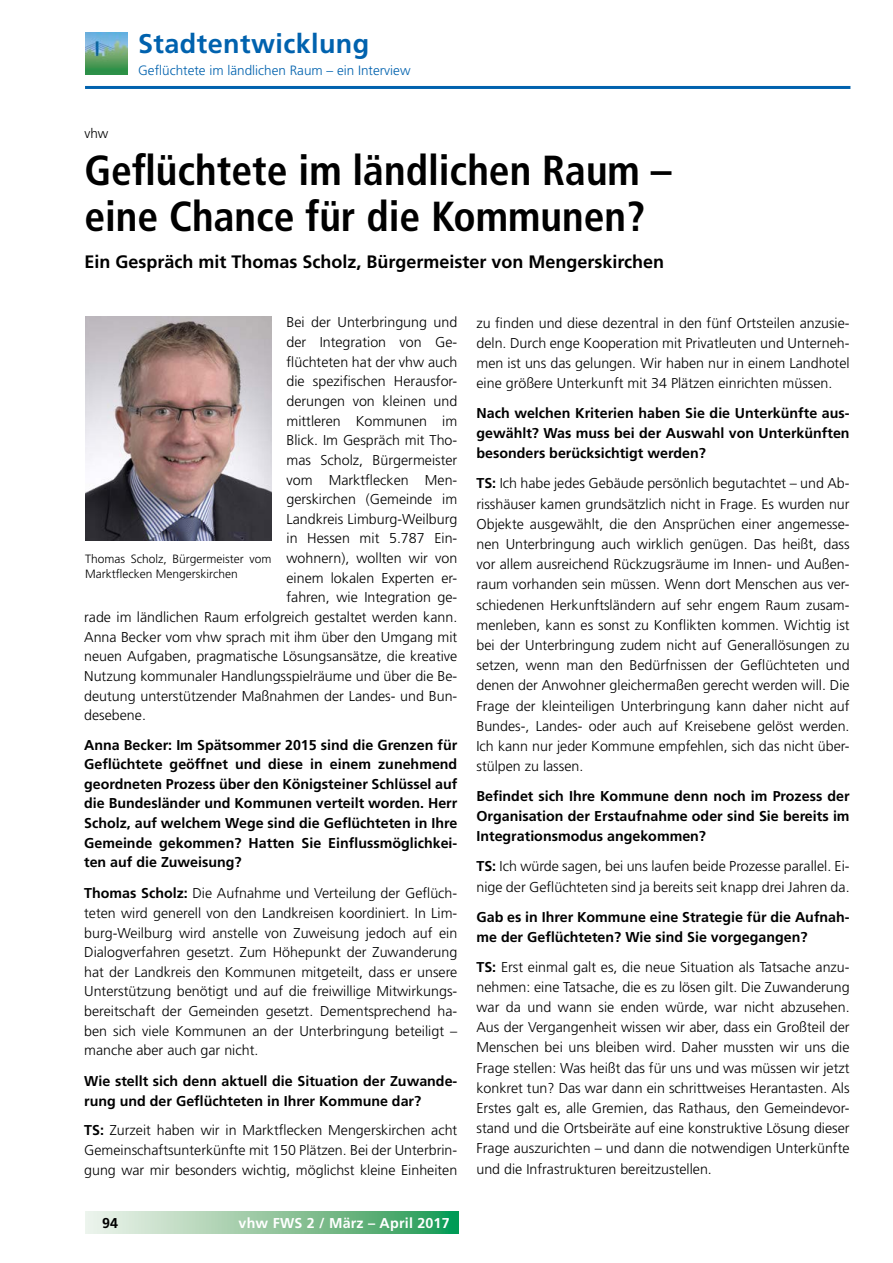
<style>
.page{position:relative;width:893px;height:1263px;background:#fff}
.page>*{position:absolute;margin:0;border:0;box-sizing:border-box;transform-origin:0 0}
.t1{font:700 condensed 42px/46.5px "Frutiger LT";color:#000}
.t2{font:700 27px "Frutiger LT";letter-spacing:.015em;color:#0062ae}
.t3{font:700 18px "Frutiger LT";color:#000}
.t4{font:300 14.25px/20.2px "Frutiger LT";color:#000;text-align:justify}
.t5{font:700 14.25px/19.6px "Frutiger LT";color:#000;text-align:justify}
.t6{font:700 14.25px "Frutiger LT";letter-spacing:.015em;color:#fff}
.t7{font:300 13.5px "Frutiger LT";color:#0062ae}
.t8{font:300 13.5px "Frutiger CE";color:#000}
.t9{font:300 12px/14.4px "Frutiger CE";color:#000}
.s1{font-weight:700}
</style>
<div class="page">
<hr style="left:85px;top:86px;width:765px;height:3px;background:#0062ae">
<svg style="left:85px;top:1212px;width:373px;height:21px;background:#8dc69f"></svg>
<img style="left:85px;top:32px;width:42px;height:43px">
<img style="left:85px;top:317px;width:187px;height:224px">
<h2 class="t2" style="left:138px;top:28px;width:233px">Stadtentwicklung</h2>
<p class="t7" style="left:138px;top:62px;width:274px">Geflüchtete im ländlichen Raum – ein Interview</p>
<p class="t8" style="left:84px;top:126px;width:26px">vhw</p>
<h1 class="t1" style="left:84px;top:147px;width:589px">Geflüchtete im ländlichen Raum – eine Chance für die Kommunen?</h1>
<p class="t3" style="left:84px;top:251px;width:581px">Ein Gespräch mit Thomas Scholz, Bürgermeister von Mengerskirchen</p>
<p class="t4" style="left:286px;top:313px;width:172px">Bei der Unterbringung und</p>
<p class="t4" style="left:286px;top:332px;width:172px">der Integration von Ge-</p>
<p class="t4" style="left:286px;top:352px;width:172px">flüchteten hat der vhw auch</p>
<p class="t4" style="left:286px;top:371px;width:172px">die spezifischen Herausfor-</p>
<p class="t4" style="left:286px;top:391px;width:172px">derungen von kleinen und</p>
<p class="t4" style="left:286px;top:411px;width:172px">mittleren Kommunen im</p>
<p class="t4" style="left:286px;top:430px;width:172px">Blick. Im Gespräch mit Tho-</p>
<p class="t4" style="left:286px;top:450px;width:172px">mas Scholz, Bürgermeister</p>
<p class="t4" style="left:286px;top:470px;width:172px">vom Marktflecken Men-</p>
<p class="t4" style="left:286px;top:489px;width:172px">gerskirchen (Gemeinde im</p>
<p class="t4" style="left:286px;top:509px;width:172px">Landkreis Limburg-Weilburg</p>
<p class="t4" style="left:286px;top:529px;width:172px">in Hessen mit 5.787 Ein-</p>
<p class="t4" style="left:286px;top:548px;width:172px">wohnern), wollten wir von</p>
<p class="t4" style="left:286px;top:568px;width:172px">einem lokalen Experten er-</p>
<p class="t4" style="left:286px;top:587px;width:172px">fahren, wie Integration ge-</p>
<p class="t4" style="left:84px;top:607px;width:375px">rade im ländlichen Raum erfolgreich gestaltet werden kann.</p>
<p class="t4" style="left:84px;top:627px;width:375px">Anna Becker vom vhw sprach mit ihm über den Umgang mit</p>
<p class="t4" style="left:84px;top:646px;width:375px">neuen Aufgaben, pragmatische Lösungsansätze, die kreative</p>
<p class="t4" style="left:84px;top:666px;width:375px">Nutzung kommunaler Handlungsspielräume und über die Be-</p>
<p class="t4" style="left:84px;top:686px;width:375px">deutung unterstützender Maßnahmen der Landes- und Bun-</p>
<p class="t4" style="left:84px;top:705px;width:63px">desebene.</p>
<p class="t5" style="left:84px;top:735px;width:375px">Anna Becker: Im Spätsommer 2015 sind die Grenzen für Geflüchtete geöffnet und diese in einem zunehmend geordneten Prozess über den Königsteiner Schlüssel auf die Bundesländer und Kommunen verteilt worden. Herr Scholz, auf welchem Wege sind die Geflüchteten in Ihre Gemeinde gekommen? Hatten Sie Einflussmöglichkei&shy;ten auf die Zuweisung?</p>
<p class="t4" style="left:84px;top:884px;width:375px;line-height:19.6px"><span class="s1">Thomas Scholz:</span> Die Aufnahme und Verteilung der Geflüch&shy;teten wird generell von den Landkreisen koordiniert. In Lim&shy;burg-Weilburg wird anstelle von Zuweisung jedoch auf ein Dialogverfahren gesetzt. Zum Höhepunkt der Zuwanderung hat der Landkreis den Kommunen mitgeteilt, dass er unsere Unterstützung benötigt und auf die freiwillige Mitwirkungs&shy;bereitschaft der Gemeinden gesetzt. Dementsprechend ha&shy;ben sich viele Kommunen an der Unterbringung beteiligt – manche aber auch gar nicht.</p>
<p class="t5" style="left:84px;top:1071px;width:375px">Wie stellt sich denn aktuell die Situation der Zuwande&shy;rung und der Geflüchteten in Ihrer Kommune dar?</p>
<p class="t4" style="left:84px;top:1121px;width:375px;line-height:19.6px"><span class="s1">TS:</span> Zurzeit haben wir in Marktflecken Mengerskirchen acht Gemeinschaftsunterkünfte mit 150 Plätzen. Bei der Unterbrin&shy;gung war mir besonders wichtig, möglichst kleine Einheiten</p>
<p class="t9" style="left:85px;top:552px;width:188px">Thomas Scholz, Bürgermeister vom<br>Marktflecken Mengerskirchen</p>
<p class="t5" style="left:102px;top:1213px;width:18px">94</p>
<p class="t6" style="left:239px;top:1214px;width:213px">vhw FWS 2 / März – April 2017</p>
<p class="t4" style="left:476px;top:313px;width:375px">zu finden und diese dezentral in den fünf Ortsteilen anzusie&shy;deln. Durch enge Kooperation mit Privatleuten und Unterneh&shy;men ist uns das gelungen. Wir haben nur in einem Landhotel eine größere Unterkunft mit 34 Plätzen einrichten müssen.</p>
<p class="t5" style="left:476px;top:403px;width:375px;line-height:20.2px">Nach welchen Kriterien haben Sie die Unterkünfte aus&shy;gewählt? Was muss bei der Auswahl von Unterkünften besonders berücksichtigt werden?</p>
<p class="t4" style="left:476px;top:473px;width:375px"><span class="s1">TS:</span> Ich habe jedes Gebäude persönlich begutachtet – und Ab&shy;risshäuser kamen grundsätzlich nicht in Frage. Es wurden nur Objekte ausgewählt, die den Ansprüchen einer angemesse&shy;nen Unterbringung auch wirklich genügen. Das heißt, dass vor allem ausreichend Rückzugsräume im Innen- und Außen&shy;raum vorhanden sein müssen. Wenn dort Menschen aus ver&shy;schiedenen Herkunftsländern auf sehr engem Raum zusam&shy;menleben, kann es sonst zu Konflikten kommen. Wichtig ist bei der Unterbringung zudem nicht auf Generallösungen zu setzen, wenn man den Bedürfnissen der Geflüchteten und denen der Anwohner gleichermaßen gerecht werden will. Die Frage der kleinteiligen Unterbringung kann daher nicht auf Bundes-, Landes- oder auch auf Kreisebene gelöst werden.<br>Ich kann nur jeder Kommune empfehlen, sich das nicht über&shy;stülpen zu lassen.</p>
<p class="t5" style="left:476px;top:786px;width:375px;line-height:20.2px">Befindet sich Ihre Kommune denn noch im Prozess der Organisation der Erstaufnahme oder sind Sie bereits im Integrationsmodus angekommen?</p>
<p class="t4" style="left:476px;top:856px;width:375px"><span class="s1">TS:</span> Ich würde sagen, bei uns laufen beide Prozesse parallel. Ei&shy;nige der Geflüchteten sind ja bereits seit knapp drei Jahren da.</p>
<p class="t5" style="left:476px;top:906px;width:375px;line-height:20.2px">Gab es in Ihrer Kommune eine Strategie für die Aufnah&shy;me der Geflüchteten? Wie sind Sie vorgegangen?</p>
<p class="t4" style="left:476px;top:957px;width:375px"><span class="s1">TS:</span> Erst einmal galt es, die neue Situation als Tatsache anzu&shy;nehmen: eine Tatsache, die es zu lösen gilt. Die Zuwanderung war da und wann sie enden würde, war nicht abzusehen.<br>Aus der Vergangenheit wissen wir aber, dass ein Großteil der Menschen bei uns bleiben wird. Daher mussten wir uns die Frage stellen: Was heißt das für uns und was müssen wir jetzt konkret tun? Das war dann ein schrittweises Herantasten. Als Erstes galt es, alle Gremien, das Rathaus, den Gemeindevor&shy;stand und die Ortsbeiräte auf eine konstruktive Lösung dieser Frage auszurichten – und dann die notwendigen Unterkünfte und die Infrastrukturen bereitzustellen.</p>
</div>
